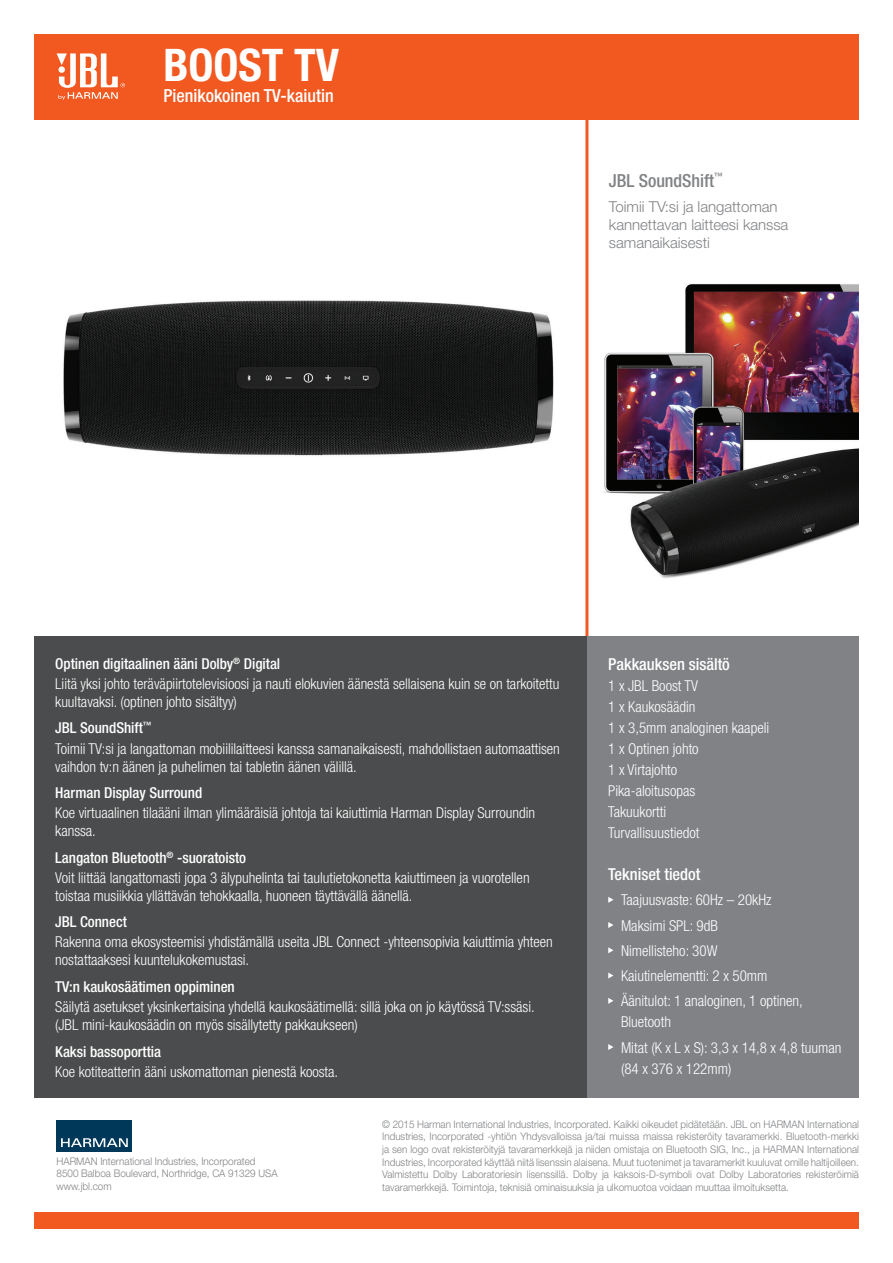
<style>
.page{position:relative;width:893px;height:1263px;background:#fff}
.page>*{position:absolute;margin:0;border:0;box-sizing:border-box;transform-origin:0 0}
.t1{font:700 condensed 45px "Helvetica Neue LT Pro";color:#fff}
.t2{font:500 condensed 18px "Helvetica Neue LT Pro";color:#fff}
.t3{font:500 condensed 18px "Helvetica Neue LT Pro";color:#808285}
.t4{font:500 condensed 16.5px "Helvetica Neue LT Pro";color:#fff}
.t5{font:300 condensed 15px/21px "Helvetica Neue LT Pro";color:#fff}
.t6{font:500 condensed 15px "Helvetica Neue LT Pro";color:#fff}
.t7{font:300 15px/18px "Helvetica Neue LT Pro";color:#808285}
.t8{font:300 10.5px/12.6px "Helvetica Neue LT Std";color:#808285;scale:.94 1}
.s1{font-weight:500}
</style>
<div class="page">
<img style="left:588px;top:268px;width:271px;height:327px">
<img style="left:63px;top:300px;width:491px;height:156px">
<hr style="left:585px;top:117px;width:3px;height:520px;background:#f15921">
<div style="left:34px;top:1213px;width:825px;height:16px;background:#f15921"></div>
<div style="left:34px;top:34px;width:825px;height:85px;background:#f15921"></div>
<svg style="left:57px;top:53px;width:68px;height:47px"></svg>
<div style="left:57px;top:1120px;width:75px;height:31px;background:#003859"></div>
<svg style="left:61px;top:1138px;width:67px;height:9px"></svg>
<div style="left:34px;top:637px;width:553px;height:461px;background:#4b4c4d"></div>
<div style="left:587px;top:637px;width:272px;height:461px;background:#808285"></div>
<svg style="left:608px;top:897px;width:5px;height:6px"></svg>
<svg style="left:608px;top:922px;width:5px;height:6px"></svg>
<svg style="left:608px;top:947px;width:5px;height:6px"></svg>
<svg style="left:608px;top:972px;width:5px;height:6px"></svg>
<svg style="left:608px;top:998px;width:5px;height:6px"></svg>
<svg style="left:608px;top:1044px;width:5px;height:6px"></svg>
<h1 class="t1" style="left:163px;top:38px;width:177px">BOOST TV</h1>
<p class="t2" style="left:163px;top:85px;width:172px">Pienikokoinen TV-kaiutin</p>
<p class="t3" style="left:609px;top:170px;width:115px">JBL SoundShift<sup>™</sup></p>
<p class="t7" style="left:609px;top:197px;width:181px">Toimii TV:si ja langattoman kannettavan laitteesi kanssa samanaikaisesti</p>
<p class="t5" style="left:55px;top:653px;width:506px;line-height:20.1px"><span class="s1">Optinen digitaalinen ääni Dolby</span><sup>®</sup> <span class="s1">Digital<br></span>Liitä yksi johto teräväpiirtotelevisioosi ja nauti elokuvien äänestä sellaisena kuin se on tarkoitettu</p>
<p class="t5" style="left:55px;top:688px;width:183px;line-height:26.5px">kuultavaksi. (optinen johto sisältyy)<br><span class="s1">JBL SoundShift</span><sup>™</sup></p>
<p class="t5" style="left:55px;top:739px;width:506px;line-height:18px">Toimii TV:si ja langattoman mobiililaitteesi kanssa samanaikaisesti, mahdollistaen automaattisen vaihdon tv:n äänen ja puhelimen tai tabletin äänen välillä.</p>
<p class="t6" style="left:55px;top:784px;width:148px">Harman Display Surround</p>
<p class="t5" style="left:55px;top:804px;width:481px;line-height:18px">Koe virtuaalinen tilaääni ilman ylimääräisiä johtoja tai kaiuttimia Harman Display Surroundin kanssa.</p>
<p class="t5" style="left:55px;top:847px;width:476px;line-height:20.1px"><span class="s1">Langaton Bluetooth</span><sup>®</sup> <span class="s1">-suoratoisto<br></span>Voit liittää langattomasti jopa 3 älypuhelinta tai taulutietokonetta kaiuttimeen ja vuorotellen</p>
<p class="t5" style="left:55px;top:885px;width:359px">toistaa musiikkia yllättävän tehokkaalla, huoneen täyttävällä äänellä.</p>
<p class="t6" style="left:55px;top:913px;width:73px">JBL Connect</p>
<p class="t5" style="left:55px;top:933px;width:499px;line-height:18px">Rakenna oma ekosysteemisi yhdistämällä useita JBL Connect -yhteensopivia kaiuttimia yhteen nostattaaksesi kuuntelukokemustasi.</p>
<p class="t6" style="left:55px;top:978px;width:181px">TV:n kaukosäätimen oppiminen</p>
<p class="t5" style="left:55px;top:998px;width:481px;line-height:18px">Säilytä asetukset yksinkertaisina yhdellä kaukosäätimellä: sillä joka on jo käytössä TV:ssäsi. (JBL mini-kaukosäädin on myös sisällytetty pakkaukseen)</p>
<p class="t6" style="left:55px;top:1042px;width:107px">Kaksi bassoporttia</p>
<p class="t5" style="left:55px;top:1061px;width:284px">Koe kotiteatterin ääni uskomattoman pienestä koosta.</p>
<p class="t4" style="left:608px;top:654px;width:123px">Pakkauksen sisältö</p>
<p class="t5" style="left:608px;top:675px;width:163px">1 x JBL Boost TV<br>1 x Kaukosäädin<br>1 x 3,5mm analoginen kaapeli<br>1 x Optinen johto<br>1 x Virtajohto<br>Pika-aloitusopas<br>Takuukortti<br>Turvallisuustiedot</p>
<p class="t4" style="left:608px;top:864px;width:94px">Tekniset tiedot</p>
<p class="t5" style="left:621px;top:887px;width:183px;line-height:25.2px">Taajuusvaste: 60Hz – 20kHz<br>Maksimi SPL: 9dB<br>Nimellisteho: 30W<br>Kaiutinelementti: 2 x 50mm<br>Äänitulot: 1 analoginen, 1 optinen,</p>
<p class="t5" style="left:621px;top:1009px;width:222px;line-height:25.2px">Bluetooth<br>Mitat (K x L x S): 3,3 x 14,8 x 4,8 tuuman</p>
<p class="t5" style="left:621px;top:1058px;width:112px">(84 x 376 x 122mm)</p>
<p class="t8" style="left:57px;top:1154px;width:237px">HARMAN International Industries, Incorporated<br>8500 Balboa Boulevard, Northridge, CA 91329 USA www.jbl.com</p>
<p class="t8" style="left:382px;top:1117px;width:509px;text-align:justify">© 2015 Harman International Industries, Incorporated. Kaikki oikeudet pidätetään. JBL on HARMAN International Industries, Incorporated -yhtiön Yhdysvalloissa ja/tai muissa maissa rekisteröity tavaramerkki. Bluetooth-merkki ja sen logo ovat rekisteröityjä tavaramerkkejä ja niiden omistaja on Bluetooth SIG, Inc., ja HARMAN International Industries, Incorporated käyttää niitä lisenssin alaisena. Muut tuotenimet ja tavaramerkit kuuluvat omille haltijoilleen.<br>Valmistettu Dolby Laboratoriesin lisenssillä. Dolby ja kaksois-D-symboli ovat Dolby Laboratories rekisteröimiä tavaramerkkejä. Toimintoja, teknisiä ominaisuuksia ja ulkomuotoa voidaan muuttaa ilmoituksetta.</p>
</div>
